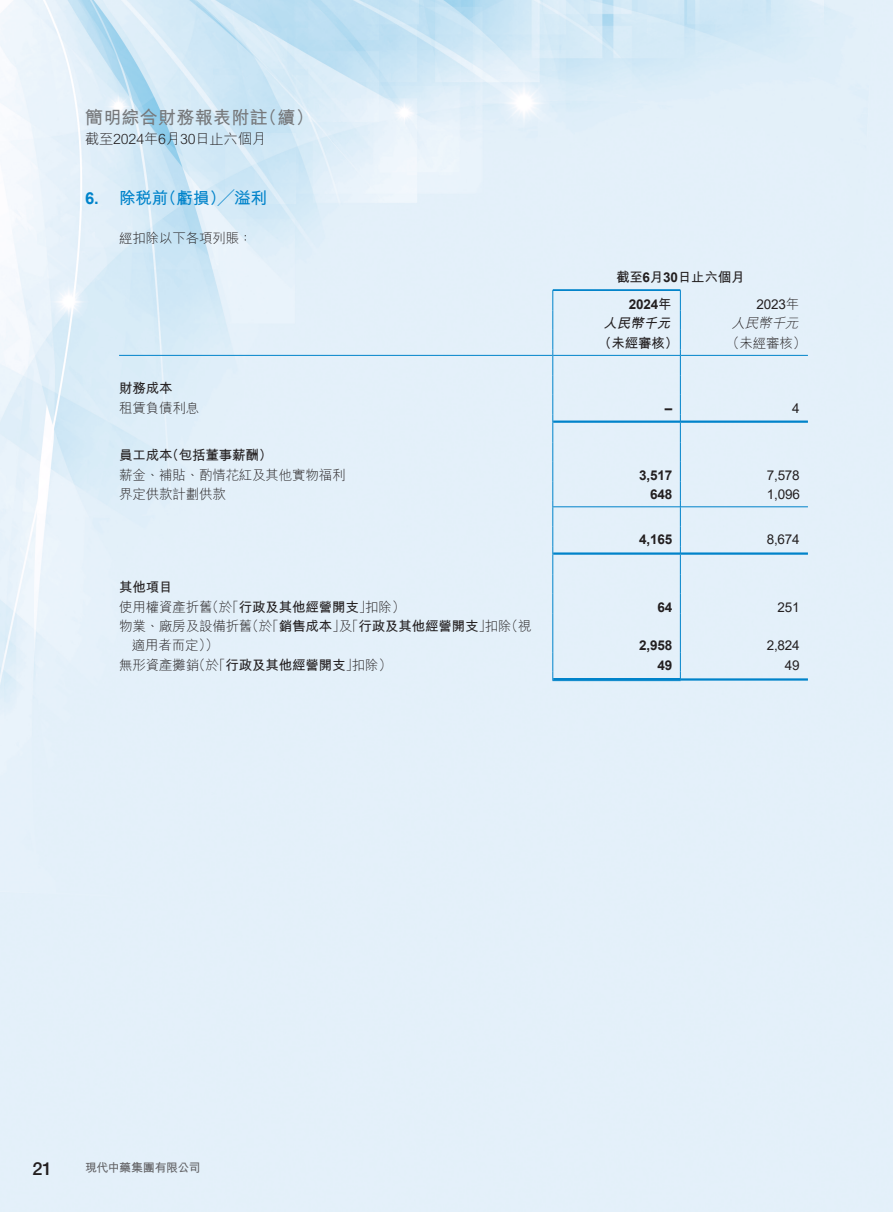
<style>
.page{position:relative;width:893px;height:1212px;background:#fff}
.page>*{position:absolute;margin:0;border:0;box-sizing:border-box;transform-origin:0 0}
.t1{font:700 18px "M Hei HK";letter-spacing:.015em;color:#76787b}
.t2{font:500 18px "Helvetica Neue LT Pro";color:#231f20}
.t3{font:700 16.5px "M Hei HK";letter-spacing:-.005em;color:#0083ca}
.t4{font:700 16.5px "Arial";color:#0083ca}
.t5{font:300 14.25px "M Hei HK";letter-spacing:-.015em;color:#231f20}
.t6{font:300 13.5px "M Hei HK";letter-spacing:-.015em;color:#231f20}
.t7{font:700 13.5px "M Hei HK";letter-spacing:-.015em;color:#231f20}
.t8{font:13.5px "Arial";letter-spacing:-.015em;color:#231f20}
.t9{font:700 13.5px "Arial";letter-spacing:-.015em;color:#231f20}
.t10{font:italic 300 13.5px "M Hei HK";color:#231f20}
.t11{font:italic 700 13.5px "M Hei HK";color:#231f20}
.t12{font:700 12px "M Hei HK";letter-spacing:-.05em;color:#636366}
.s1{font-weight:300}
.s2{font-family:"Arial"}
.s3{font-family:"M Hei HK"}
.s4{font-family:"M Hei HK";font-weight:300}
</style>
<div class="page">
<hr style="left:552px;top:290px;width:129px;height:1px;background:#0083ca">
<svg style="left:552px;top:291px;width:1px;height:322px"></svg>
<hr style="left:552px;top:613px;width:1px;height:39px;background:#0083ca">
<svg style="left:680px;top:291px;width:1px;height:322px"></svg>
<hr style="left:680px;top:613px;width:1px;height:39px;background:#0083ca">
<svg style="left:552px;top:652px;width:1px;height:28px"></svg>
<hr style="left:552px;top:680px;width:129px;height:1px;background:#0083ca">
<svg style="left:680px;top:652px;width:1px;height:28px"></svg>
<hr style="left:553px;top:289px;width:127px;height:1px;background:#0083ca">
<hr style="left:119px;top:355px;width:433px;height:1px;background:#0083ca">
<hr style="left:553px;top:355px;width:127px;height:1px;background:#0083ca">
<hr style="left:681px;top:355px;width:127px;height:1px;background:#0083ca">
<hr style="left:553px;top:420px;width:127px;height:3px;background:#0083ca">
<hr style="left:681px;top:420px;width:127px;height:3px;background:#0083ca">
<hr style="left:553px;top:506px;width:127px;height:1px;background:#0083ca">
<hr style="left:681px;top:506px;width:127px;height:1px;background:#0083ca">
<hr style="left:553px;top:552px;width:127px;height:3px;background:#0083ca">
<hr style="left:681px;top:552px;width:127px;height:3px;background:#0083ca">
<hr style="left:553px;top:678px;width:127px;height:2px;background:#0083ca">
<hr style="left:681px;top:678px;width:127px;height:3px;background:#0083ca">
<h1 class="t1" style="left:85px;top:104px;width:184px">簡明綜合財務報表附註</h1>
<h1 class="t1" style="left:259px;top:104px;width:56px">（續(</h1>
<p class="t5" style="left:85px;top:129px;width:182px">截至2024年月6 30日止六個月</p>
<p class="t4" style="left:85px;top:187px;width:15px">6.</p>
<p class="t3" style="left:160px;top:186px;width:108px">（虧損）╱溢利</p>
<p class="t3" style="left:119px;top:186px;width:51px">除稅前</p>
<p class="t6" style="left:119px;top:229px;width:135px">經扣除以下各項列賬：</p>
<p class="t7" style="left:119px;top:378px;width:55px">財務成本</p>
<p class="t6" style="left:119px;top:398px;width:82px">租賃負債利息</p>
<p class="t7" style="left:166px;top:445px;width:108px">（包括董事薪酬(</p>
<p class="t7" style="left:119px;top:445px;width:55px">員工成本</p>
<p class="t6" style="left:119px;top:465px;width:228px">薪金、補貼、酌情花紅及其他實物福利</p>
<p class="t6" style="left:119px;top:485px;width:108px">界定供款計劃供款</p>
<p class="t7" style="left:119px;top:577px;width:55px">其他項目</p>
<p class="t7" style="left:206px;top:597px;width:168px"><span class="s1">（「於</span>行政及其他經營開支<span class="s1">」</span></p>
<p class="t6" style="left:365px;top:597px;width:42px">扣除(</p>
<p class="t6" style="left:119px;top:597px;width:95px">使用權資產折舊</p>
<p class="t7" style="left:246px;top:616px;width:248px"><span class="s1">（「於</span>銷售成本 <span class="s1">「及」</span> 行政及其他經營開支<span class="s1">」</span></p>
<p class="t6" style="left:505px;top:616px;width:28px">（視</p>
<p class="t6" style="left:119px;top:616px;width:135px">物業、廠房及設備折舊</p>
<p class="t6" style="left:485px;top:616px;width:28px">扣除</p>
<p class="t6" style="left:132px;top:636px;width:88px">適用者而定 ((</p>
<p class="t7" style="left:192px;top:655px;width:168px"><span class="s1">（「於</span>行政及其他經營開支<span class="s1">」</span></p>
<p class="t6" style="left:352px;top:655px;width:42px">扣除(</p>
<p class="t6" style="left:119px;top:655px;width:82px">無形資產攤銷</p>
<p class="t7" style="left:616px;top:267px;width:130px">截至月<span class="s2">6 30</span>日止六個月</p>
<p class="t9" style="left:629px;top:294px;width:44px">2024<span class="s3">年</span></p>
<p class="t8" style="left:757px;top:295px;width:44px">2023<span class="s4">年</span></p>
<p class="t11" style="left:603px;top:313px;width:72px">人民幣千元</p>
<p class="t10" style="left:731px;top:314px;width:72px">人民幣千元</p>
<p class="t7" style="left:598px;top:333px;width:82px">（未經審核）</p>
<p class="t6" style="left:726px;top:333px;width:82px">（未經審核(</p>
<p class="t9" style="left:665px;top:398px;width:9px">–</p>
<p class="t8" style="left:792px;top:398px;width:9px">4</p>
<p class="t9" style="left:639px;top:465px;width:35px">3,517</p>
<p class="t8" style="left:767px;top:465px;width:35px">7,578</p>
<p class="t9" style="left:650px;top:485px;width:24px">648</p>
<p class="t8" style="left:767px;top:485px;width:35px">1,096</p>
<p class="t9" style="left:639px;top:530px;width:35px">4,165</p>
<p class="t8" style="left:767px;top:530px;width:35px">8,674</p>
<p class="t9" style="left:657px;top:597px;width:16px">64</p>
<p class="t8" style="left:778px;top:597px;width:24px">251</p>
<p class="t9" style="left:639px;top:636px;width:35px">2,958</p>
<p class="t8" style="left:767px;top:636px;width:35px">2,824</p>
<p class="t9" style="left:657px;top:656px;width:16px">49</p>
<p class="t8" style="left:785px;top:656px;width:16px">49</p>
<h1 class="t2" style="left:33px;top:1157px;width:21px">21</h1>
<p class="t12" style="left:85px;top:1159px;width:117px">現代中藥集團有限公司</p>
</div>
